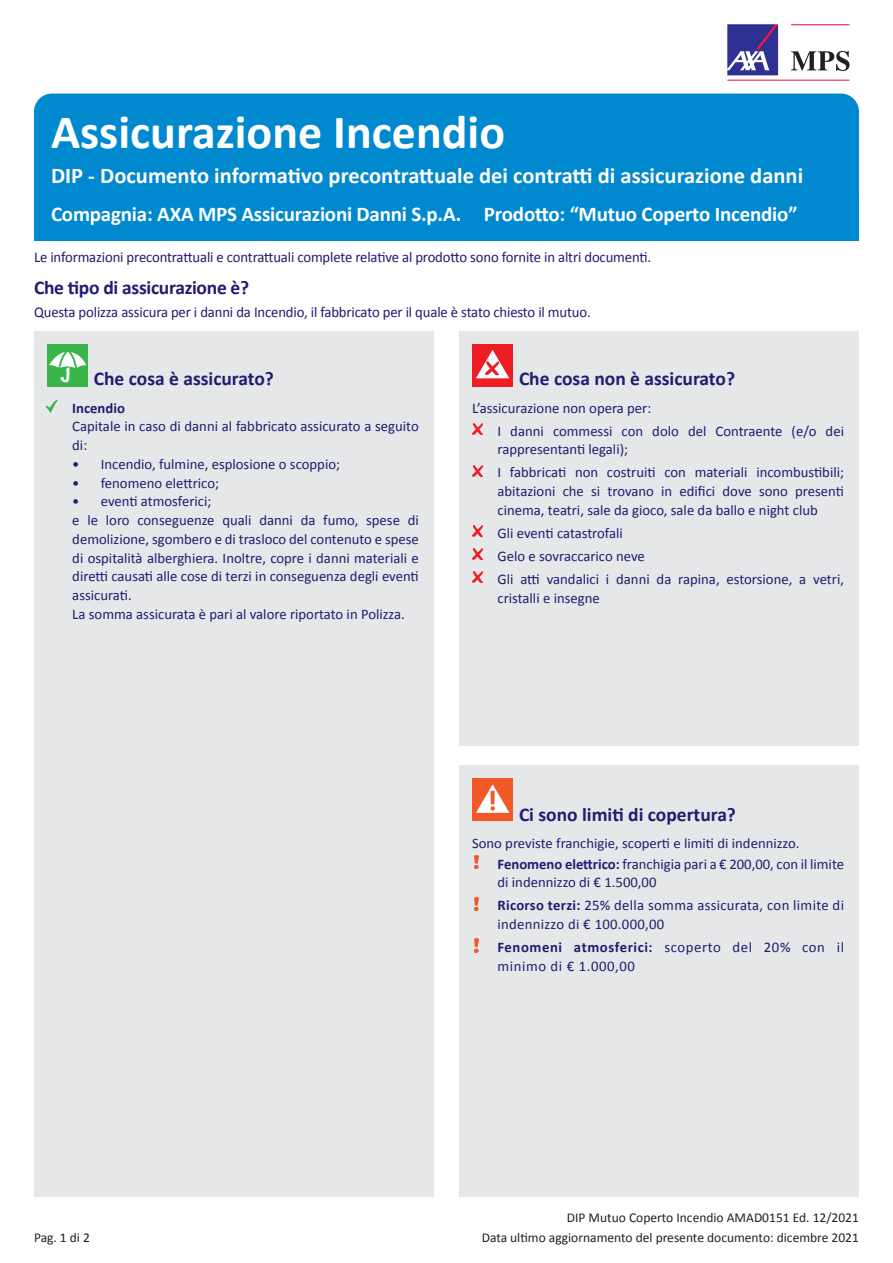
<style>
.page{position:relative;width:893px;height:1263px;background:#fff}
.page>*{position:absolute;margin:0;border:0;box-sizing:border-box;transform-origin:0 0}
.t1{font:700 48px "Calibri";color:#fff}
.t2{font:700 22.5px "Calibri";color:#fff}
.t3{font:700 21px "Calibri";letter-spacing:-.01em;color:#fff}
.t4{font:700 19.5px "Calibri";color:#201c70}
.t5{font:15px "Calibri";letter-spacing:-.01em;color:#201c70}
.t6{font:14.7px/18.8px "Calibri";color:#201c70}
.t7{font:14.7px/18.8px "Calibri";letter-spacing:.02em;color:#201c70}
.t8{font:14.7px/18.8px "Calibri";letter-spacing:.04em;color:#201c70}
.t9{font:700 14.7px "Calibri";color:#201c70}
.t10{font:14.4px "Calibri";color:#201c70}
.t11{font:13.5px "Calibri";color:#231f20}
.s1{font-weight:700}
</style>
<div class="page">
<div style="left:34px;top:198px;width:825px;height:43px;background:#0089cf"></div>
<div style="left:34px;top:94px;width:825px;height:146px;background:#0089cf;border-radius:18px"></div>
<div style="left:34px;top:331px;width:400px;height:866px;background:#e6e7e9"></div>
<svg style="left:47px;top:401px;width:11px;height:12px"></svg>
<div style="left:47px;top:344px;width:41px;height:42px;background:#3ab54a"></div>
<svg style="left:49px;top:347px;width:37px;height:35px"></svg>
<div style="left:459px;top:331px;width:400px;height:414px;background:#e6e7e9"></div>
<div style="left:472px;top:344px;width:41px;height:42px;background:#ee1d23"></div>
<svg style="left:476px;top:350px;width:33px;height:28px"></svg>
<div style="left:459px;top:765px;width:400px;height:432px;background:#e6e7e9"></div>
<img style="left:475px;top:855px;width:4px;height:14px">
<svg style="left:475px;top:897px;width:4px;height:13px"></svg>
<svg style="left:475px;top:939px;width:4px;height:13px"></svg>
<div style="left:472px;top:778px;width:41px;height:43px;background:#f15929"></div>
<svg style="left:476px;top:784px;width:33px;height:29px"></svg>
<svg style="left:472px;top:424px;width:11px;height:10px"></svg>
<svg style="left:472px;top:465px;width:11px;height:11px"></svg>
<svg style="left:472px;top:526px;width:11px;height:11px"></svg>
<svg style="left:472px;top:549px;width:11px;height:11px"></svg>
<svg style="left:472px;top:572px;width:11px;height:11px"></svg>
<img style="left:727px;top:24px;width:123px;height:57px">
<h1 class="t1" style="left:51px;top:101px;width:456px">Assicurazione Incendio</h1>
<h2 class="t2" style="left:51px;top:161px;width:754px">DIP - Documento informativo precontrattuale dei contratti di assicurazione danni</h2>
<h3 class="t3" style="left:51px;top:201px;width:748px">Compagnia: AXA MPS Assicurazioni Danni S.p.A. Prodotto: “Mutuo Coperto Incendio”</h3>
<p class="t5" style="left:34px;top:247px;width:619px">Le informazioni precontrattuali e contrattuali complete relative al prodotto sono fornite in altri documenti.</p>
<h3 class="t4" style="left:34px;top:275px;width:217px">Che tipo di assicurazione è?</h3>
<p class="t5" style="left:34px;top:303px;width:558px">Questa polizza assicura per i danni da Incendio, il fabbricato per il quale è stato chiesto il mutuo.</p>
<h3 class="t4" style="left:94px;top:366px;width:182px">Che cosa è assicurato?</h3>
<p class="t9" style="left:72px;top:398px;width:54px">Incendio</p>
<p class="t6" style="left:72px;top:417px;width:348px">Capitale in caso di danni al fabbricato assicurato a seguito di:</p>
<p class="t6" style="left:72px;top:455px;width:269px">• Incendio, fulmine, esplosione o scoppio;</p>
<p class="t6" style="left:72px;top:473px;width:148px">• fenomeno elettrico;</p>
<p class="t6" style="left:72px;top:492px;width:348px">• eventi atmosferici;<br>e le loro conseguenze quali danni da fumo, spese di demolizione, sgombero e di trasloco del contenuto e spese di ospitalità alberghiera. Inoltre, copre i danni materiali e diretti causati alle cose di terzi in conseguenza degli eventi assicurati.<br>La somma assicurata è pari al valore riportato in Polizza.</p>
<h3 class="t4" style="left:519px;top:366px;width:218px">Che cosa non è assicurato?</h3>
<p class="t6" style="left:497px;top:396px;width:348px;line-height:23px;text-indent:-26px">L’assicurazione non opera per:<br>I danni commessi con dolo del Contraente (e/o dei</p>
<p class="t6" style="left:497px;top:438px;width:348px;line-height:23px">rappresentanti legali);<br>I fabbricati non costruiti con materiali incombustibili;</p>
<p class="t6" style="left:497px;top:482px;width:348px">abitazioni che si trovano in edifici dove sono presenti cinema, teatri, sale da gioco, sale da ballo e night club</p>
<p class="t6" style="left:497px;top:521px;width:348px;line-height:23px">Gli eventi catastrofali<br>Gelo e sovraccarico neve<br>Gli atti vandalici i danni da rapina, estorsione, a vetri,</p>
<p class="t6" style="left:497px;top:588px;width:104px">cristalli e insegne</p>
<h3 class="t4" style="left:519px;top:802px;width:219px">Ci sono limiti di copertura?</h3>
<p class="t10" style="left:472px;top:834px;width:329px">Sono previste franchigie, scoperti e limiti di indennizzo.</p>
<p class="t6" style="left:497px;top:854px;width:348px"><span class="s1">Fenomeno elettrico:</span> franchigia pari a € 200,00, con il limite di indennizzo di € 1.500,00</p>
<p class="t7" style="left:497px;top:896px;width:348px"><span class="s1">Ricorso terzi:</span> 25% della somma assicurata, con limite di indennizzo di € 100.000,00</p>
<p class="t8" style="left:497px;top:938px;width:348px"><span class="s1">Fenomeni atmosferici:</span> scoperto del 20% con il minimo di € 1.000,00</p>
<p class="t11" style="left:567px;top:1209px;width:294px">DIP Mutuo Coperto Incendio AMAD0151 Ed. 12/2021</p>
<p class="t11" style="left:34px;top:1229px;width:57px">Pag. 1 di 2</p>
<p class="t11" style="left:482px;top:1229px;width:379px">Data ultimo aggiornamento del presente documento: dicembre 2021</p>
</div>
